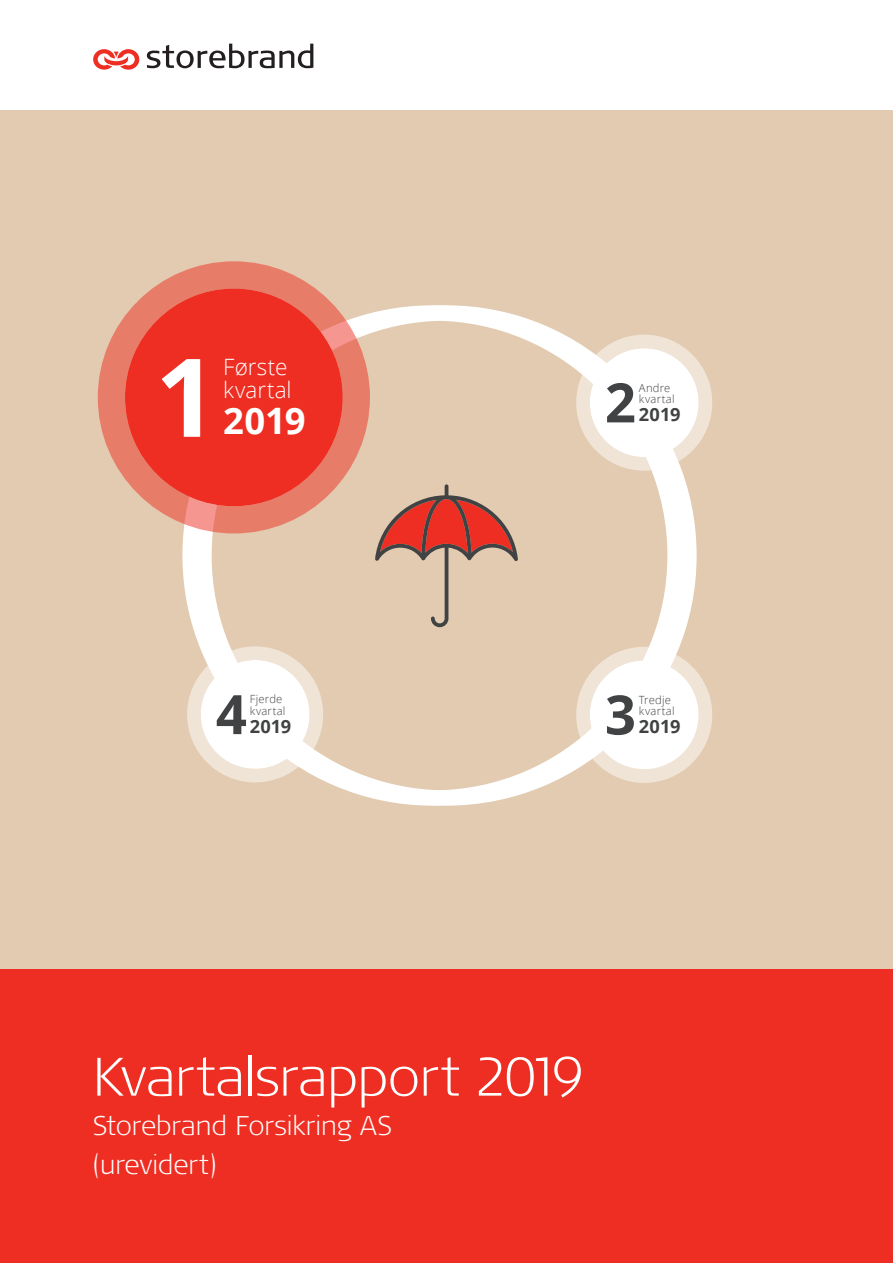
<style>
.page{position:relative;width:893px;height:1263px;background:#fff}
.page>*{position:absolute;margin:0;border:0;box-sizing:border-box;transform-origin:0 0}
.t1{font:700 108.9px "Open Sans";color:#fff}
.t2{font:700 54.45px "Open Sans";color:#414243}
._1_Hovedtittel_forsi{font:300 expanded 54px "Signa OT";letter-spacing:-.01em;color:#fff}
.t3{font:700 36.45px "Open Sans";color:#fff}
._1_Undertittel_18_26{font:300 expanded 27px "Signa OT";letter-spacing:-.005em;color:#fff}
.t4{font:300 22.5px "Open Sans";letter-spacing:.01em;color:#fff}
.t5{font:700 18.15px "Open Sans";letter-spacing:.005em;color:#414243}
.t6{font:300 11.25px "Open Sans";letter-spacing:.02em;color:#414243}
</style>
<div class="page">
<div style="left:0;top:111px;width:893px;height:1076px;background:#e2cbb0"></div>
<svg style="left:375px;top:484px;width:143px;height:143px"></svg>
<div style="left:182px;top:305px;width:501px;height:501px;border:15px solid #fff;border-radius:50%"></div>
<div style="left:201px;top:660px;width:109px;height:109px;background:#fff;border-radius:50%"></div>
<div style="left:187px;top:646px;width:136px;height:136px;border:14px solid #fff;border-radius:50%"></div>
<div style="left:590px;top:660px;width:109px;height:109px;background:#fff;border-radius:50%"></div>
<div style="left:576px;top:647px;width:136px;height:136px;border:14px solid #fff;border-radius:50%"></div>
<div style="left:125px;top:289px;width:218px;height:217px;background:#ee2e22;border-radius:50%"></div>
<div style="left:98px;top:261px;width:272px;height:272px;border:27px solid #ee2e22;border-radius:50%"></div>
<div style="left:590px;top:348px;width:109px;height:109px;background:#fff;border-radius:50%"></div>
<div style="left:576px;top:335px;width:136px;height:136px;border:14px solid #fff;border-radius:50%"></div>
<div style="left:0;top:969px;width:893px;height:294px;background:#ee2e22"></div>
<svg style="left:93px;top:49px;width:47px;height:21px"></svg>
<svg style="left:147px;top:44px;width:166px;height:24px"></svg>
<p class="t1" style="left:155px;top:320px;width:64px">1</p>
<p class="t4" style="left:223px;top:352px;width:66px">Første</p>
<p class="t4" style="left:223px;top:374px;width:70px">kvartal</p>
<p class="t3" style="left:223px;top:395px;width:84px">2019</p>
<p class="t6" style="left:250px;top:692px;width:34px">Fjerde</p>
<p class="t6" style="left:250px;top:703px;width:37px">kvartal</p>
<p class="t2" style="left:216px;top:676px;width:33px">4</p>
<p class="t5" style="left:250px;top:713px;width:43px">2019</p>
<p class="t2" style="left:605px;top:364px;width:33px">2</p>
<p class="t6" style="left:639px;top:380px;width:33px">Andre</p>
<p class="t6" style="left:639px;top:391px;width:37px">kvartal</p>
<p class="t5" style="left:639px;top:401px;width:43px">2019</p>
<p class="t2" style="left:605px;top:676px;width:33px">3</p>
<p class="t6" style="left:639px;top:692px;width:34px">Tredje</p>
<p class="t6" style="left:639px;top:703px;width:37px">kvartal</p>
<p class="t5" style="left:639px;top:714px;width:43px">2019</p>
<p class="_1_Hovedtittel_forsi" style="left:93px;top:1045px;width:492px">Kvartalsrapport 2019</p>
<p class="_1_Undertittel_18_26" style="left:93px;top:1109px;width:301px">Storebrand Forsikring AS</p>
<p class="_1_Undertittel_18_26" style="left:93px;top:1148px;width:125px">(urevidert)</p>
</div>
